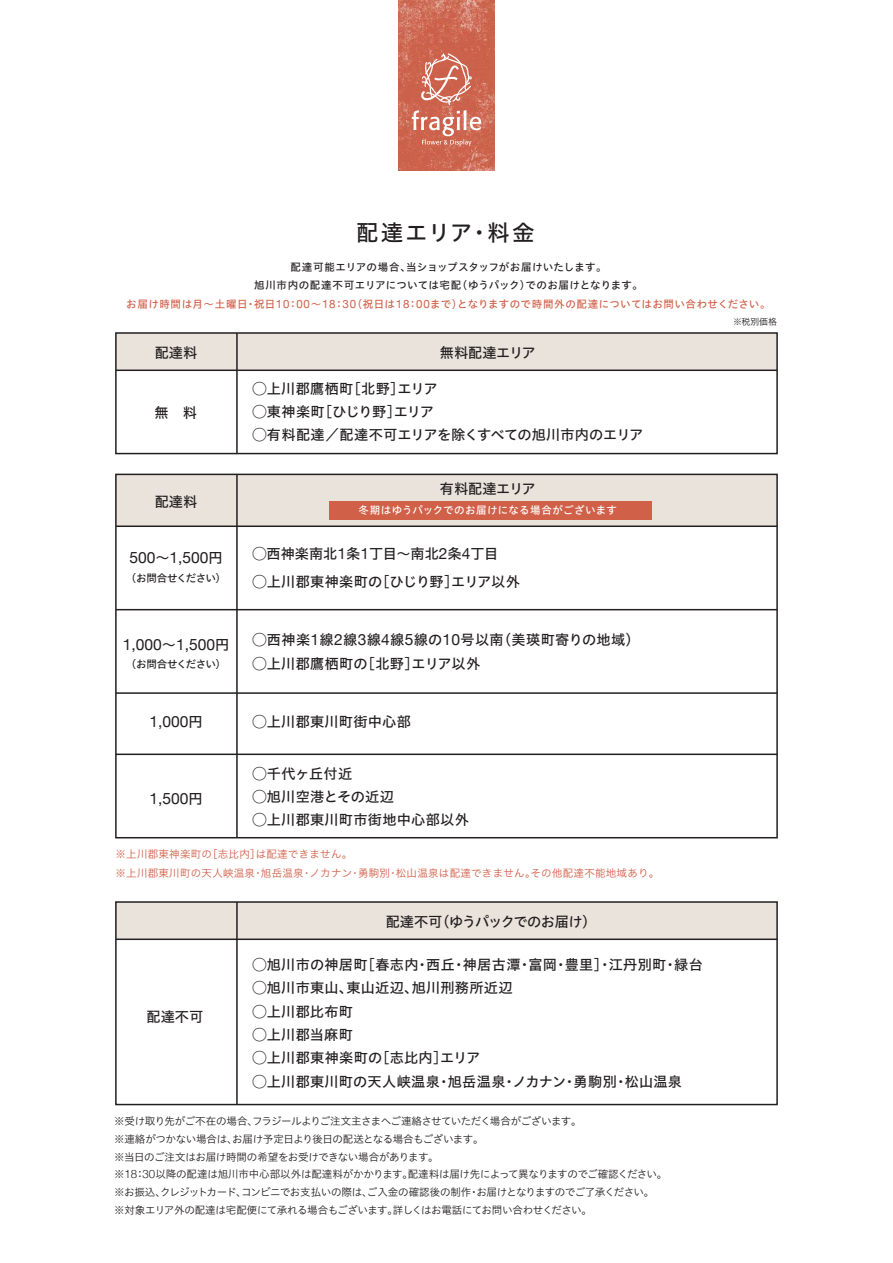
<style>
.page{position:relative;width:893px;height:1263px;background:#fff}
.page>*{position:absolute;margin:0;border:0;box-sizing:border-box;transform-origin:0 0}
.t1{font:22.5px "Hiragino UD Sans Std W5";letter-spacing:.075em;color:#231f20}
.t2{font:15.6px "Helvetica Neue";color:#231f20}
.t3{font:14.25px/23.2px "Hiragino UD Sans Std W5";letter-spacing:.01em;color:#231f20}
.t4{font:14.25px "Hiragino UD Sans Std W5";letter-spacing:-.035em;color:#231f20}
.t5{font:14.25px "Hiragino UD Sans Std W5";letter-spacing:-.01em;color:#231f20}
.t6{font:10.5px/17.9px "Hiragino UD Sans Std W3";letter-spacing:-.035em;color:#231f20}
.t7{font:10.5px/18.3px "Hiragino UD Sans Std W5";letter-spacing:.025em;color:#231f20;text-align:center}
.t8{font:10.5px/19px "Hiragino Sans W3";letter-spacing:.025em;color:#d16049}
.t9{font:10.5px "Hiragino UD Sans Std W5";letter-spacing:.03em;color:#fff}
.t10{font:10.5px "Hiragino UD Sans Std W5";letter-spacing:-.06em;color:#231f20}
.t11{font:8.85px "Hiragino UD Sans Std W3";color:#231f20}
.s1{color:#d16049}
.s2{font-family:"Helvetica Neue";font-size:11.55px;color:#d16049}
.s3{font-family:"Hiragino UD Sans Std W5";font-size:14.25px}
.s4{font-family:"Helvetica Neue";font-size:15.6px}
.s5{font-family:"Helvetica Neue";font-weight:300;font-size:11.55px}
</style>
<div class="page">
<img style="left:399px;top:0;width:95px;height:171px">
<svg style="left:412px;top:53px;width:69px;height:93px;background:#d57f6d"></svg>
<div style="left:116px;top:333px;width:661px;height:37px;background:#e9e3dc"></div>
<div style="left:115px;top:332px;width:663px;height:122px;border:2px solid #231f20"></div>
<hr style="left:236px;top:333px;width:2px;height:121px;background:#231f20">
<hr style="left:116px;top:369px;width:661px;height:2px;background:#231f20">
<div style="left:116px;top:902px;width:661px;height:37px;background:#e9e3dc"></div>
<div style="left:115px;top:901px;width:663px;height:204px;border:2px solid #231f20"></div>
<hr style="left:236px;top:902px;width:2px;height:202px;background:#231f20">
<hr style="left:116px;top:938px;width:661px;height:2px;background:#231f20">
<div style="left:116px;top:474px;width:661px;height:52px;background:#e9e3dc"></div>
<div style="left:115px;top:474px;width:663px;height:364px;border:2px solid #231f20"></div>
<hr style="left:236px;top:474px;width:2px;height:364px;background:#231f20">
<hr style="left:116px;top:525px;width:661px;height:2px;background:#231f20">
<hr style="left:116px;top:609px;width:661px;height:1px;background:#231f20">
<hr style="left:116px;top:692px;width:661px;height:2px;background:#231f20">
<hr style="left:116px;top:753px;width:661px;height:2px;background:#231f20">
<div style="left:329px;top:501px;width:322px;height:18px;background:#d16049"></div>
<h1 class="t1" style="left:356px;top:215px;width:180px">配達エリア・料金</h1>
<p class="t7" style="left:126px;top:257px;width:646px">配達可能エリアの場合、当ショップスタッフがお届けいたします。<br>旭川市内の配達不可エリアについては宅配（ゆうパック）でのお届けとなります。<br><span class="s1">お届け時間は月～土曜日・祝日</span><span class="s2">10</span><span class="s1">：</span><span class="s2">00</span><span class="s1">～</span><span class="s2">18</span><span class="s1">：</span><span class="s2">30</span><span class="s1">（祝日は</span><span class="s2">18</span><span class="s1">：</span><span class="s2">00</span><span class="s1">まで）となりますので時間外の配達についてはお問い合わせください。</span></p>
<p class="t11" style="left:733px;top:315px;width:46px">※税別価格</p>
<p class="t3" style="left:155px;top:340px;width:44px">配達料</p>
<p class="t3" style="left:155px;top:400px;width:44px">無　料</p>
<p class="t3" style="left:155px;top:489px;width:44px">配達料</p>
<p class="t2" style="left:129px;top:547px;width:95px">500<span class="s3">～</span>1,500<span class="s3">円</span></p>
<p class="t10" style="left:126px;top:569px;width:102px">（お問合せください）</p>
<p class="t2" style="left:123px;top:633px;width:108px">1,000<span class="s3">～</span>1,500<span class="s3">円</span></p>
<p class="t10" style="left:126px;top:656px;width:102px">（お問合せください）</p>
<p class="t2" style="left:150px;top:710px;width:55px">1,000<span class="s3">円</span></p>
<p class="t2" style="left:150px;top:787px;width:55px">1,500<span class="s3">円</span></p>
<p class="t5" style="left:440px;top:342px;width:97px">無料配達エリア</p>
<p class="t3" style="left:252px;top:376px;width:392px">◯上川郡鷹栖町［北野］エリア<br>◯東神楽町［ひじり野］エリア<br>◯有料配達／配達不可エリアを除くすべての旭川市内のエリア</p>
<p class="t5" style="left:440px;top:478px;width:97px">有料配達エリア</p>
<p class="t9" style="left:358px;top:502px;width:260px">冬期はゆうパックでのお届けになる場合がございます</p>
<p class="t3" style="left:252px;top:538px;width:269px;line-height:28.5px">◯西神楽南北<span class="s4">1</span>条<span class="s4">1</span>丁目～南北<span class="s4">2</span>条<span class="s4">4</span>丁目<br>◯上川郡東神楽町の［ひじり野］エリア以外</p>
<p class="t3" style="left:252px;top:628px;width:389px">◯西神楽<span class="s4">1</span>線<span class="s4">2</span>線<span class="s4">3</span>線<span class="s4">4</span>線<span class="s4">5</span>線の<span class="s4">10</span>号以南（美瑛町寄りの地域）◯上川郡鷹栖町の［北野］エリア以外</p>
<p class="t3" style="left:252px;top:709px;width:160px">◯上川郡東川町街中心部</p>
<p class="t3" style="left:252px;top:761px;width:218px">◯千代ヶ丘付近<br>◯旭川空港とその近辺<br>◯上川郡東川町市街地中心部以外</p>
<p class="t8" style="left:115px;top:844px;width:545px">※上川郡東神楽町の［志比内］は配達できません。<br>※上川郡東川町の天人峡温泉・旭岳温泉・ノカナン・勇駒別・松山温泉は配達できません。その他配達不能地域あり。</p>
<p class="t3" style="left:147px;top:1004px;width:58px">配達不可</p>
<p class="t4" style="left:386px;top:911px;width:212px">配達不可（ゆうパックでのお届け）</p>
<p class="t3" style="left:252px;top:952px;width:452px">◯旭川市の神居町［春志内・西丘・神居古潭・富岡・豊里］・江丹別町・緑台◯旭川市東山、東山近辺、旭川刑務所近辺<br>◯上川郡比布町<br>◯上川郡当麻町<br>◯上川郡東神楽町の［志比内］エリア<br>◯上川郡東川町の天人峡温泉・旭岳温泉・ノカナン・勇駒別・松山温泉</p>
<p class="t6" style="left:114px;top:1111px;width:555px">※受け取り先がご不在の場合、フラジールよりご注文主さまへご連絡させていただく場合がございます。<br>※連絡がつかない場合は、お届け予定日より後日の配送となる場合もございます。<br>※当日のご注文はお届け時間の希望をお受けできない場合があります。<br>※<span class="s5">18</span>：<span class="s5">30</span>以降の配達は旭川市中心部以外は配達料がかかります。配達料は届け先によって異なりますのでご確認ください。※お振込、クレジットカード、コンビニでお支払いの際は、ご入金の確認後の制作・お届けとなりますのでご了承ください。<br>※対象エリア外の配達は宅配便にて承れる場合もございます。詳しくはお電話にてお問い合わせください。</p>
</div>
